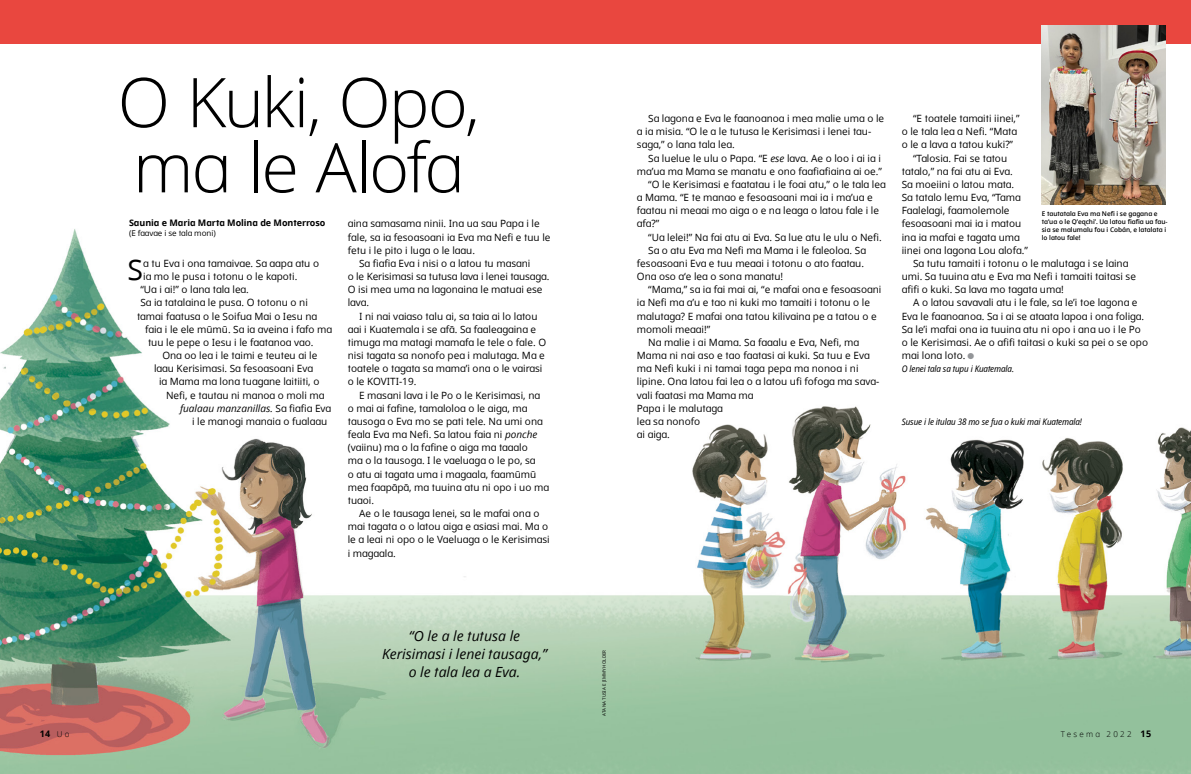
<style>
.page{position:relative;width:1191px;height:774px;background:#fff}
.page>*{position:absolute;margin:0;border:0;box-sizing:border-box;transform-origin:0 0}
.t1{font:300 68.6px/65.1px "Dots Solidlds Lat";letter-spacing:-.03em;color:#000}
.ARTCL_para_first{font:28.4px "Dots Solidlds Lat";color:#000}
.t2{font:italic 14px/18px "Dots Solidlds Lat";color:#000;text-align:center}
.ARTCL_para{font:10px/13.2px "Dots Solidlds Lat";color:#000}
.ARTCL_para_first-2{font:10px/13.2px "Dots Solidlds Lat";color:#000}
.ARTCL_para-2{font:italic 10px "Dots Solidlds Lat";color:#000}
.POP_para{font:italic 9px "Dots Solid Condlds Lat";letter-spacing:-.01em;color:#000}
.ARTCL-BY_para_first{font:700 9px "Dots Solidlds Lat";letter-spacing:-.005em;color:#000}
.ARTCL-BY_para{font:8px "Dots Solidlds Lat";letter-spacing:-.005em;color:#000}
.t3{font:300 8px "Dots Solidlds Lat";letter-spacing:.28em;color:#000}
.t4{font:600 6.5px/8px "Dots Solidlds Lat";letter-spacing:-.005em;color:#000}
.FIGimg-CRDT_para{font:4.5px "Dots Solidlds Lat";color:#000}
.s1{font-style:normal}
.s2{font-style:italic}
.s3{font-family:"Ding P Ilds Dpi";font-size:8.5px;color:#939598}
.s4{font-weight:300;font-size:8px}
.s5{font-weight:700;font-size:9px}
</style>
<div class="page">
<div style="left:0;top:0;width:1191px;height:43px;background:#e9473f"></div>
<img style="left:0;top:229px;width:1191px;height:545px">
<img style="left:1041px;top:26px;width:124px;height:179px">
<p class="t1" style="left:118px;top:70px;width:364px">O Kuki, Opo, ma le Alofa</p>
<p class="ARTCL-BY_para_first" style="left:129px;top:216px;width:198px">Saunia e Maria Marta Molina de Monterroso</p>
<p class="ARTCL-BY_para" style="left:129px;top:228px;width:88px">(E faavae i se tala moni)</p>
<p class="ARTCL_para_first" style="left:128px;top:249px;width:17px">S</p>
<p class="ARTCL_para_first-2" style="left:143px;top:257px;width:177px">a tu Eva i ona tamaivae. Sa aapa atu o ia mo le pusa i totonu o le kapoti.</p>
<p class="ARTCL_para" style="left:140px;top:283px;width:110px">“Ua i ai!” o lana tala lea.</p>
<p class="ARTCL_para" style="left:140px;top:296px;width:169px">Sa ia tatalaina le pusa. O totonu o ni</p>
<p class="ARTCL_para" style="left:137px;top:309px;width:182px">tamai faatusa o le Soifua Mai o Iesu na</p>
<p class="ARTCL_para" style="left:145px;top:322px;width:189px">faia i le ele mūmū. Sa ia aveina i fafo ma</p>
<p class="ARTCL_para" style="left:148px;top:336px;width:167px">tuu le pepe o Iesu i le faatanoa vao.</p>
<p class="ARTCL_para" style="left:162px;top:349px;width:156px">Ona oo lea i le taimi e teuteu ai le</p>
<p class="ARTCL_para" style="left:154px;top:362px;width:160px">laau Kerisimasi. Sa fesoasoani Eva</p>
<p class="ARTCL_para" style="left:159px;top:375px;width:162px">ia Mama ma lona tuagane laitiiti, o</p>
<p class="ARTCL_para" style="left:166px;top:388px;width:160px">Nefi, e tautau ni manoa o moli ma</p>
<p class="ARTCL_para-2" style="left:180px;top:401px;width:153px">fualaau manzanillas. <span class="s1">Sa fiafia Eva</span></p>
<p class="ARTCL_para" style="left:192px;top:415px;width:137px">i le manogi manaia o fualaau</p>
<p class="ARTCL_para" style="left:348px;top:217px;width:204px">aina samasama ninii. Ina ua sau Papa i le fale, sa ia fesoasoani ia Eva ma Nefi e tuu le fetu i le pito i luga o le laau.</p>
<p class="ARTCL_para" style="left:348px;top:257px;width:203px;text-indent:11px">Sa fiafia Eva i nisi o a latou tu masani<br>o le Kerisimasi sa tutusa lava i lenei tausaga.<br>O isi mea uma na lagonaina le matuai ese lava.</p>
<p class="ARTCL_para" style="left:348px;top:309px;width:200px;text-indent:11px">I ni nai vaiaso talu ai, sa taia ai lo latou aai i Kuatemala i se afā. Sa faaleagaina e timuga ma matagi mamafa le tele o fale. O nisi tagata sa nonofo pea i malutaga. Ma e toatele o tagata sa mama’i ona o le vairasi o le KOVITI-19.</p>
<p class="ARTCL_para" style="left:348px;top:388px;width:203px;text-indent:11px">E masani lava i le Po o le Kerisimasi, na<br>o mai ai fafine, tamaloloa o le aiga, ma tausoga o Eva mo se pati tele. Na umi ona feala Eva ma Nefi. Sa latou faia ni <span class="s2">ponche </span>(vaiinu) ma o la fafine o aiga ma taaalo<br>ma o la tausoga. I le vaeluaga o le po, sa<br>o atu ai tagata uma i magaala, faamūmū mea faapāpā, ma tuuina atu ni opo i uo ma tuaoi.</p>
<p class="ARTCL_para" style="left:348px;top:507px;width:203px;text-indent:11px">Ae o le tausaga lenei, sa le mafai ona o mai tagata o o latou aiga e asiasi mai. Ma o le a leai ni opo o le Vaeluaga o le Kerisimasi i magaala.</p>
<p class="t2" style="left:382px;top:627px;width:166px">“O le a le tutusa le<br>Kerisimasi i lenei tausaga,” o le tala lea a Eva.</p>
<p class="ARTCL_para" style="left:637px;top:112px;width:249px;text-indent:11px">Sa lagona e Eva le faanoanoa i mea malie uma o le a ia misia. “O le a le tutusa le Kerisimasi i lenei tau&shy;saga,” o lana tala lea.</p>
<p class="ARTCL_para" style="left:637px;top:151px;width:246px;text-align:right">Sa luelue le ulu o Papa. “E <span class="s2">ese</span> lava. Ae o loo i ai ia i ma’ua ma Mama se manatu e ono faafiafiaina ai oe.”</p>
<p class="ARTCL_para" style="left:637px;top:178px;width:250px;text-indent:11px">“O le Kerisimasi e faatatau i le foai atu,” o le tala lea a Mama. “E te manao e fesoasoani mai ia i ma’ua e faatau ni meaai mo aiga o e na leaga o latou fale i le afa?”</p>
<p class="ARTCL_para" style="left:648px;top:230px;width:235px">“Ua lelei!” Na fai atu ai Eva. Sa lue atu le ulu o Nefi.</p>
<p class="ARTCL_para" style="left:637px;top:243px;width:231px;text-indent:11px">Sa o atu Eva ma Nefi ma Mama i le faleoloa. Sa fesoasoani Eva e tuu meaai i totonu o ato faatau.<br>Ona oso a‘e lea o sona manatu!</p>
<p class="ARTCL_para" style="left:637px;top:283px;width:246px;text-indent:11px">“Mama,” sa ia fai mai ai, “e mafai ona e fesoasoani ia Nefi ma a’u e tao ni kuki mo tamaiti i totonu o le malutaga? E mafai ona tatou kilivaina pe a tatou o e momoli meaai!”</p>
<p class="ARTCL_para" style="left:637px;top:336px;width:244px;text-indent:11px">Na malie i ai Mama. Sa faaalu e Eva, Nefi, ma<br>Mama ni nai aso e tao faatasi ai kuki. Sa tuu e Eva ma Nefi kuki i ni tamai taga pepa ma nonoa i ni lipine. Ona latou fai lea o a latou ufi fofoga ma sava&shy;vali faatasi ma Mama ma<br>Papa i le malutaga<br>lea sa nonofo<br>ai aiga.</p>
<p class="ARTCL_para" style="left:901px;top:112px;width:119px;text-indent:11px">“E toatele tamaiti iinei,” o le tala lea a Nefi. “Mata o le a lava a tatou kuki?”</p>
<p class="ARTCL_para" style="left:901px;top:151px;width:128px;text-indent:11px">“Talosia. Fai se tatou tatalo,” na fai atu ai Eva.<br>Sa moeiini o latou mata.<br>Sa tatalo lemu Eva, “Tama<br>Faalelagi, faamolemole fesoasoani mai ia i matou ina ia mafai e tagata uma iinei ona lagona Lou alofa.”</p>
<p class="ARTCL_para" style="left:901px;top:257px;width:236px;text-indent:11px">Sa tutu tamaiti i totonu o le malutaga i se laina umi. Sa tuuina atu e Eva ma Nefi i tamaiti taitasi se afifi o kuki. Sa lava mo tagata uma!</p>
<p class="ARTCL_para" style="left:901px;top:296px;width:248px;text-indent:11px">A o latou savavali atu i le fale, sa le’i toe lagona e Eva le faanoanoa. Sa i ai se ataata lapoa i ona foliga.<br>Sa le’i mafai ona ia tuuina atu ni opo i ana uo i le Po o le Kerisimasi. Ae o afifi taitasi o kuki sa pei o se opo mai lona loto. <span class="s3">●</span></p>
<p class="POP_para" style="left:901px;top:362px;width:114px">O lenei tala sa tupu i Kuatemala.</p>
<p class="t4" style="left:1041px;top:210px;width:127px">E tautatala Eva ma Nefi i se gagana e ta’ua o le Q’eqchi’. Ua latou fiafia ua fau&shy;sia se malumalu fou i Cobán, e latalata i lo latou fale!</p>
<p class="POP_para" style="left:901px;top:415px;width:182px">Susue i le itulau 38 mo se fua o kuki mai Kuatemala!</p>
<p class="FIGimg-CRDT_para" style="left:601px;top:716px;width:68px;rotate:-90deg">ATA NA TUSIA E JIMMY HOLDER</p>
<p class="ARTCL-BY_para_first" style="left:40px;top:727px;width:31px">14 <span class="s4">Uo</span></p>
<p class="t3" style="left:1061px;top:728px;width:92px">Tesema 2022 <span class="s5">15</span></p>
</div>
